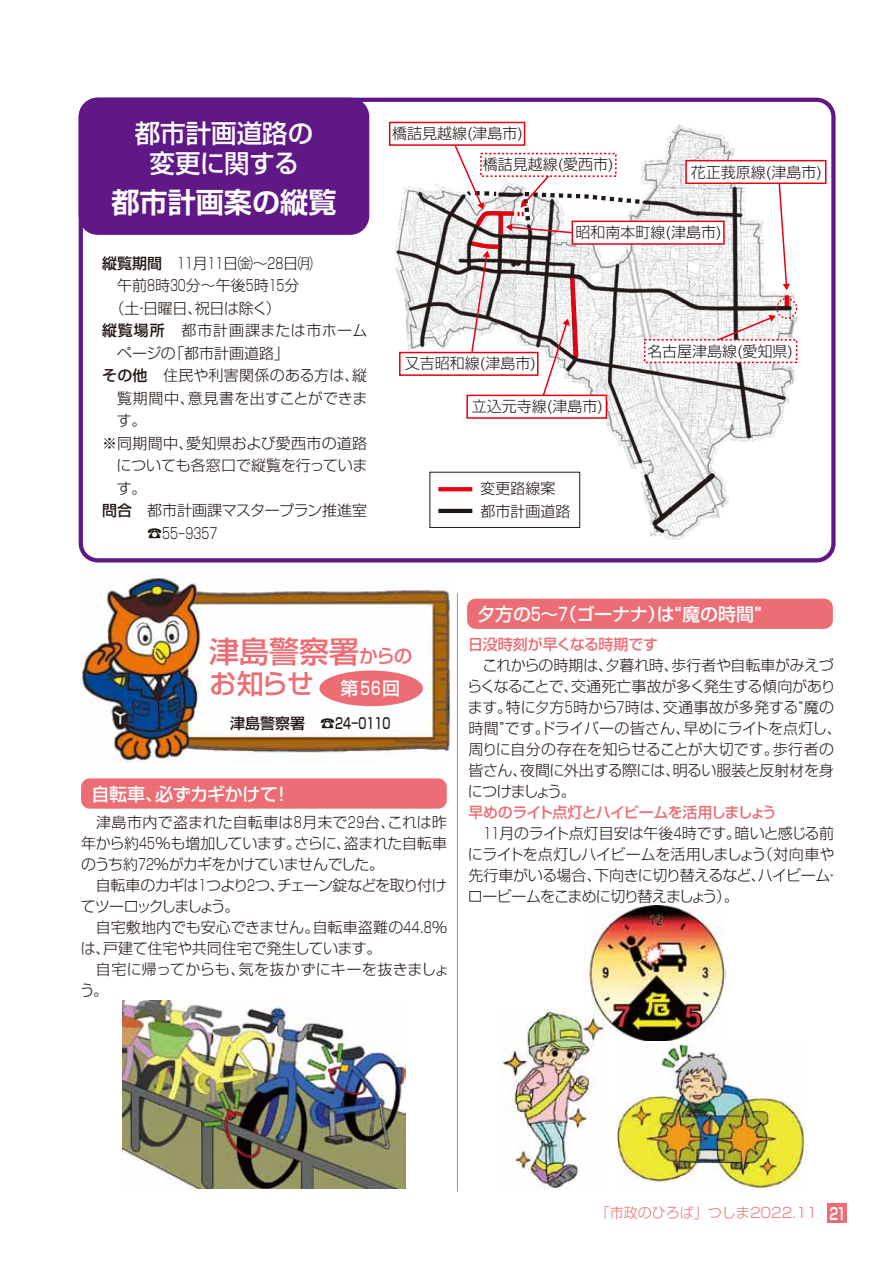
<style>
.page{position:relative;width:893px;height:1263px;background:#fff}
.page>*{position:absolute;margin:0;border:0;box-sizing:border-box;transform-origin:0 0}
.t1{font:500 30px "Shin Go Pr 6";color:#ec6d74}
.t2{font:700 28.2px "Shin Go Pr 6 De";color:#fff}
.t3{font:500 27px "Shin Go Pr 6";color:#ec6d74}
.t4{font:500 25.5px/30px "Shin Go Pr 6";color:#fff;text-align:center}
.t5{font:500 18px "Shin Go Pr 6";letter-spacing:-.01em;color:#fff}
.t6{font:300 15px/21px "Shin Go Pr 6";letter-spacing:-.005em;color:#221815}
.t7{font:300 15px/21px "Shin Go Pr 6";letter-spacing:-.035em;color:#221815;scale:.7 1}
.t8{font:300 15px/21px "Shin Go Pr 6";letter-spacing:.02em;color:#221815}
.t9{font:300 15px/21px "Shin Go Pr 6";letter-spacing:-.045em;color:#221815}
.t10{font:500 15px "Shin Go Pr 6";letter-spacing:-.035em;color:#ec6d74}
.t11{font:300 15px "Shin Go Pr 6";letter-spacing:-.025em;color:#221815}
.t12{font:300 15px "Shin Go Pr 6";letter-spacing:.03em;color:#221815}
.t13{font:300 15px "Shin Go Pr 6";letter-spacing:.015em;color:#221815}
.t14{font:300 15px "Shin Go Pr 6";letter-spacing:-.005em;color:#221815;scale:.7 1}
.t15{font:500 15px "Shin Go Pr 6";color:#221815}
.t16{font:500 15px "Shin Go Pr 6";letter-spacing:-.01em;color:#ec6d74}
.t17{font:300 14.1px "Shin Go Pr 6";color:#ec6d74}
.s1{font-weight:500}
.s2{font-size:11.25px}
.s3{font-size:18.75px}
.s4{font-size:18px;color:#fff}
.s5{font-family:"Shin Go Pr 6 De";font-weight:700;font-size:16.5px;color:#fff}
</style>
<div class="page">
<div style="left:79px;top:98px;width:757px;height:464px;border:4px solid #601886;border-radius:17px"></div>
<div style="left:79px;top:98px;width:290px;height:137px;border:4px solid #601886;border-radius:17px"></div>
<div style="left:81px;top:100px;width:286px;height:133px;background:#601886;border-radius:17px"></div>
<hr style="left:457px;top:593px;width:1px;height:599px;background:#ec6d74">
<div style="left:467px;top:599px;width:366px;height:30px;background:#ec6d74;border-radius:9px"></div>
<div style="left:81px;top:778px;width:366px;height:31px;background:#ec6d74;border-radius:9px"></div>
<img style="left:123px;top:1000px;width:282px;height:189px">
<img style="left:392px;top:121px;width:407px;height:418px">
<hr style="left:785px;top:295px;width:4px;height:11px;background:#e60012">
<img style="left:81px;top:575px;width:370px;height:187px">
<img style="left:501px;top:1009px;width:94px;height:181px">
<img style="left:618px;top:1043px;width:187px;height:147px">
<img style="left:584px;top:905px;width:141px;height:136px">
<div style="left:389px;top:122px;width:136px;height:24px;background:#fff;border:2px solid #e60012"></div>
<div style="left:644px;top:339px;width:153px;height:24px;background:#fff"></div>
<div style="left:572px;top:221px;width:153px;height:24px;background:#fff;border:2px solid #e60012"></div>
<div style="left:685px;top:160px;width:141px;height:24px;background:#fff;border:2px solid #e60012"></div>
<div style="left:399px;top:352px;width:139px;height:24px;background:#fff;border:2px solid #e60012"></div>
<div style="left:466px;top:395px;width:141px;height:24px;background:#fff"></div>
<div style="left:429px;top:472px;width:151px;height:56px;border:1px solid #221815"></div>
<svg style="left:438px;top:487px;width:34px;height:4px"></svg>
<hr style="left:438px;top:509px;width:34px;height:4px;background:#221815">
<svg style="left:717px;top:315px;width:59px;height:27px"></svg>
<svg style="left:453px;top:143px;width:194px;height:254px"></svg>
<hr style="left:499px;top:215px;width:4px;height:20px;background:#e60012">
<svg style="left:778px;top:182px;width:12px;height:108px"></svg>
<div style="left:319px;top:670px;width:104px;height:36px;background:#ec6d74;border-radius:50%"></div>
<div style="left:776px;top:298px;width:21px;height:21px;border:1px dashed #e60012;border-radius:50%"></div>
<div style="left:827px;top:1203px;width:19px;height:19px;background:#ec6d74"></div>
<h3 class="t4" style="left:135px;top:117px;width:180px">都市計画道路の変更に関する</h3>
<h2 class="t2" style="left:111px;top:179px;width:227px">都市計画案の縦覧</h2>
<p class="t14" style="left:102px;top:251px;width:303px"><span class="s1">縦覧期間</span> 11月11日㈮～28日㈪</p>
<p class="t6" style="left:117px;top:274px;width:184px">午前8時30分～午後5時15分</p>
<p class="t6" style="left:110px;top:296px;width:173px">（土・日曜日、祝日は除く）</p>
<p class="t12" style="left:102px;top:318px;width:267px"><span class="s1">縦覧場所</span>　都市計画課または市ホーム</p>
<p class="t6" style="left:117px;top:341px;width:173px">ページの「都市計画道路」</p>
<p class="t8" style="left:102px;top:364px;width:267px"><span class="s1">その他</span>　住民や利害関係のある方は、縦</p>
<p class="t13" style="left:117px;top:386px;width:252px">覧期間中、意見書を出すことができま</p>
<p class="t6" style="left:117px;top:409px;width:31px">す。</p>
<p class="t8" style="left:102px;top:431px;width:267px">※同期間中、愛知県および愛西市の道路</p>
<p class="t6" style="left:116px;top:454px;width:253px">についても各窓口で縦覧を行っていま</p>
<p class="t6" style="left:117px;top:476px;width:31px">す。</p>
<p class="t11" style="left:102px;top:498px;width:267px"><span class="s1">問合</span>　都市計画課マスタープラン推進室</p>
<p class="t6" style="left:147px;top:521px;width:72px">☎55<span class="s2">-</span>9357</p>
<p class="t6" style="left:392px;top:121px;width:133px">橋詰見越線(津島市)</p>
<p class="t6" style="left:483px;top:153px;width:133px">橋詰見越線(愛西市)</p>
<p class="t6" style="left:691px;top:160px;width:133px">花正莪原線(津島市)</p>
<p class="t6" style="left:576px;top:221px;width:148px">昭和南本町線(津島市)</p>
<p class="t6" style="left:405px;top:352px;width:133px">又吉昭和線(津島市)</p>
<p class="t6" style="left:472px;top:395px;width:133px">立込元寺線(津島市)</p>
<p class="t6" style="left:480px;top:475px;width:91px;line-height:23.1px">変更路線案都市計画道路</p>
<p class="t6" style="left:647px;top:339px;width:148px">名古屋津島線(愛知県)</p>
<p class="t5" style="left:477px;top:599px;width:286px">夕方の5～7（ゴーナナ）は“魔の時間”</p>
<h1 class="t1" style="left:209px;top:626px;width:205px">津島警察署<span class="s3">からの</span></h1>
<h3 class="t3" style="left:210px;top:662px;width:192px">お知らせ <span class="s4">第56回</span></h3>
<p class="t15" style="left:230px;top:711px;width:162px">津島警察署　☎24-0110</p>
<p class="t5" style="left:91px;top:779px;width:201px">自転車、必ずカギかけて！</p>
<p class="t6" style="left:81px;top:810px;width:367px;text-align:justify;text-indent:15px">津島市内で盗まれた自転車は8月末で29台、これは昨年から約45％も増加しています。さらに、盗まれた自転車のうち約72％がカギをかけていませんでした。</p>
<p class="t9" style="left:81px;top:873px;width:367px;text-indent:15px">自転車のカギは1つより2つ、チェーン錠などを取り付けてツーロックしましょう。</p>
<p class="t6" style="left:81px;top:915px;width:368px;text-indent:15px">自宅敷地内でも安心できません。自転車盗難の44．8％は、戸建て住宅や共同住宅で発生しています。</p>
<p class="t8" style="left:80px;top:957px;width:371px;text-indent:16px">自宅に帰ってからも、気を抜かずにキーを抜きましょう。</p>
<p class="t16" style="left:468px;top:632px;width:191px">日没時刻が早くなる時期です</p>
<p class="t6" style="left:467px;top:653px;width:376px;text-indent:15px">これからの時期は、夕暮れ時、歩行者や自転車がみえづらくなることで、交通死亡事故が多く発生する傾向があります。特に夕方5時から7時は、交通事故が多発する“魔の時間”です。ドライバーの皆さん、早めにライトを点灯し、周りに自分の存在を知らせることが大切です。歩行者の皆さん、夜間に外出する際には、明るい服装と反射材を身につけましょう。</p>
<p class="t10" style="left:468px;top:800px;width:310px">早めのライト点灯とハイビームを活用しましょう</p>
<p class="t7" style="left:468px;top:821px;width:533px;text-indent:16px">11月のライト点灯目安は午後4時です。暗いと感じる前にライトを点灯しハイビームを活用しましょう（対向車や先行車がいる場合、下向きに切り替えるなど、ハイビーム・ロービームをこまめに切り替えましょう）。</p>
<p class="t17" style="left:596px;top:1201px;width:252px">「市政のひろば」つしま2022.11 <span class="s5">21</span></p>
</div>
